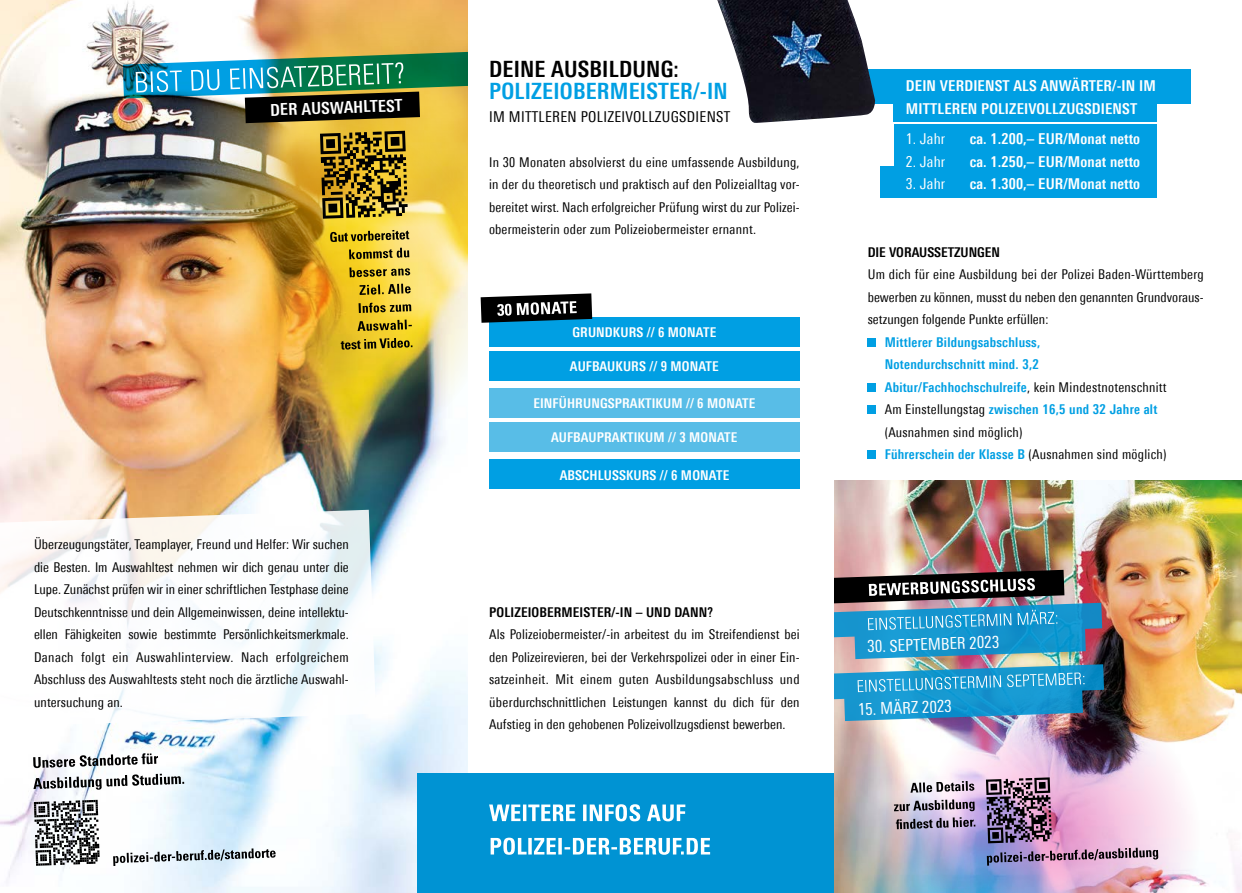
<style>
.page{position:relative;width:1242px;height:893px;background:#fff}
.page>*{position:absolute;margin:0;border:0;box-sizing:border-box;transform-origin:0 0}
.t1{font:700 condensed 22.5px "Univers Next Pro";letter-spacing:.01em;color:#009fe3}
.t2{font:700 condensed 22.5px "Univers Next Pro";letter-spacing:.01em;color:#000}
.t3{font:condensed 16.5px "Univers Next Pro";color:#fff}
.t4{font:700 condensed 16.5px "Univers Next Pro";color:#fff}
.t5{font:700 condensed 15px/22.5px "Univers Next Pro";letter-spacing:.01em;color:#fff}
.t6{font:condensed 15px "Univers Next Pro";letter-spacing:.02em;color:#000}
.t7{font:condensed 15px "Univers Next Pro";letter-spacing:.01em;color:#fff}
.t8{font:condensed 13.5px/22.5px "Univers Next Pro";letter-spacing:.005em;color:#000;text-align:justify}
.t9{font:700 condensed 13.5px/22.5px "Univers Next Pro";letter-spacing:.02em;color:#009fe3}
.t10{font:700 condensed 13.5px "Univers Next Pro";letter-spacing:.01em;color:#fff}
.t11{font:700 condensed 13.5px "Univers Next Pro";letter-spacing:.01em;color:#000}
.s1{font-weight:400;color:#000}
</style>
<div class="page">
<img style="left:833px;top:480px;width:409px;height:413px">
<img style="left:1069px;top:693px;width:131px;height:200px">
<img style="left:835px;top:721px;width:234px;height:172px">
<img style="left:0;top:0;width:468px;height:893px">
<svg style="left:176px;top:0;width:292px;height:375px;background:#eabb65"></svg>
<img style="left:160px;top:123px;width:335px;height:335px;border-radius:50%">
<img style="left:136px;top:17px;width:186px;height:187px;border-radius:50%">
<img style="left:123px;top:51px;width:345px;height:72px">
<svg style="left:320px;top:131px;width:88px;height:88px;background:#7f681d"></svg>
<svg style="left:0;top:510px;width:376px;height:217px"></svg>
<svg style="left:341px;top:338px;width:71px;height:12px"></svg>
<svg style="left:357px;top:320px;width:55px;height:11px"></svg>
<svg style="left:358px;top:303px;width:53px;height:10px"></svg>
<svg style="left:359px;top:284px;width:51px;height:11px"></svg>
<svg style="left:349px;top:267px;width:61px;height:10px"></svg>
<svg style="left:349px;top:248px;width:60px;height:11px"></svg>
<svg style="left:330px;top:230px;width:79px;height:12px"></svg>
<img style="left:833px;top:570px;width:271px;height:151px">
<div style="left:468px;top:0;width:365px;height:774px;background:#fff"></div>
<div style="left:489px;top:317px;width:310px;height:29px;background:#009fe3"></div>
<div style="left:489px;top:388px;width:310px;height:29px;background:#58bde7"></div>
<div style="left:489px;top:460px;width:310px;height:29px;background:#009fe3"></div>
<svg style="left:480px;top:293px;width:112px;height:30px"></svg>
<div style="left:867px;top:338px;width:9px;height:8px;background:#009fe3"></div>
<div style="left:867px;top:383px;width:9px;height:8px;background:#009fe3"></div>
<div style="left:867px;top:405px;width:9px;height:9px;background:#009fe3"></div>
<div style="left:867px;top:450px;width:9px;height:9px;background:#009fe3"></div>
<div style="left:867px;top:69px;width:324px;height:34px;background:#009fe3"></div>
<div style="left:880px;top:166px;width:277px;height:31px;background:#009fe3"></div>
<div style="left:893px;top:79px;width:264px;height:43px;background:#009fe3"></div>
<div style="left:894px;top:124px;width:263px;height:63px;background:#009fe3"></div>
<svg style="left:896px;top:817px;width:79px;height:12px"></svg>
<svg style="left:894px;top:799px;width:80px;height:12px"></svg>
<svg style="left:910px;top:781px;width:64px;height:12px"></svg>
<img style="left:986px;top:777px;width:172px;height:89px">
<img style="left:245px;top:892px;width:172px;height:1px">
<img style="left:717px;top:0;width:158px;height:123px">
<svg style="left:34px;top:800px;width:66px;height:66px"></svg>
<svg style="left:113px;top:848px;width:163px;height:18px"></svg>
<svg style="left:33px;top:774px;width:151px;height:16px"></svg>
<svg style="left:33px;top:753px;width:125px;height:15px"></svg>
<div style="left:417px;top:774px;width:416px;height:119px;background:#0093d3"></div>
<svg style="left:490px;top:838px;width:220px;height:17px"></svg>
<svg style="left:489px;top:804px;width:196px;height:17px"></svg>
<div style="left:489px;top:351px;width:310px;height:30px;background:#009fe3"></div>
<div style="left:489px;top:422px;width:310px;height:30px;background:#58bde7"></div>
<p class="t4" style="left:270px;top:100px;width:134px;rotate:-2deg">DER AUSWAHLTEST</p>
<p class="t8" style="left:34px;top:533px;width:316px">Überzeugungstäter, Teamplayer, Freund und Helfer: Wir suchen die Besten. Im Auswahltest nehmen wir dich genau unter die Lupe. Zunächst prüfen wir in einer schriftlichen Testphase deine Deutschkenntnisse und dein Allgemeinwissen, deine intellektu&shy;ellen Fähigkeiten sowie bestimmte Persönlichkeitsmerkmale.<br>Danach folgt ein Auswahlinterview. Nach erfolgreichem Abschluss des Auswahltests steht noch die ärztliche Auswahl&shy;untersuchung an.</p>
<h1 class="t2" style="left:489px;top:55px;width:191px">DEINE AUSBILDUNG:</h1>
<h1 class="t1" style="left:489px;top:78px;width:240px">POLIZEIOBERMEISTER/-IN</h1>
<p class="t6" style="left:489px;top:107px;width:243px">IM MITTLEREN POLIZEIVOLLZUGSDIENST</p>
<p class="t8" style="left:489px;top:150px;width:312px">In 30 Monaten absolvierst du eine umfassende Ausbildung, in der du theoretisch und praktisch auf den Polizeialltag vor&shy;bereitet wirst. Nach erfolgreicher Prüfung wirst du zur Polizei&shy;obermeisterin oder zum Polizeiobermeister ernannt.</p>
<p class="t10" style="left:572px;top:324px;width:145px">GRUNDKURS // 6 MONATE</p>
<p class="t10" style="left:570px;top:358px;width:150px">AUFBAUKURS // 9 MONATE</p>
<p class="t10" style="left:533px;top:395px;width:223px">EINFÜHRUNGSPRAKTIKUM // 6 MONATE</p>
<p class="t10" style="left:551px;top:429px;width:188px">AUFBAUPRAKTIKUM // 3 MONATE</p>
<p class="t10" style="left:559px;top:467px;width:171px">ABSCHLUSSKURS // 6 MONATE</p>
<p class="t11" style="left:489px;top:604px;width:225px">POLIZEIOBERMEISTER/-IN – UND DANN?</p>
<p class="t8" style="left:489px;top:623px;width:312px">Als Polizeiobermeister/-in arbeitest du im Streifendienst bei den Polizeirevieren, bei der Verkehrspolizei oder in einer Ein&shy;satzeinheit. Mit einem guten Ausbildungsabschluss und überdurchschnittlichen Leistungen kannst du dich für den Aufstieg in den gehobenen Polizeivollzugsdienst bewerben.</p>
<p class="t5" style="left:906px;top:75px;width:251px">DEIN VERDIENST ALS ANWÄRTER/-IN IM<br>MITTLEREN POLIZEIVOLLZUGSDIENST</p>
<p class="t7" style="left:906px;top:130px;width:41px">1. Jahr</p>
<p class="t5" style="left:969px;top:127px;width:172px">ca. 1.200,– EUR/Monat netto</p>
<p class="t7" style="left:906px;top:152px;width:41px">2. Jahr</p>
<p class="t5" style="left:969px;top:150px;width:172px">ca. 1.250,– EUR/Monat netto</p>
<p class="t7" style="left:906px;top:175px;width:41px">3. Jahr</p>
<p class="t5" style="left:969px;top:172px;width:172px">ca. 1.300,– EUR/Monat netto</p>
<p class="t11" style="left:867px;top:244px;width:134px">DIE VORAUSSETZUNGEN</p>
<p class="t8" style="left:867px;top:263px;width:337px">Um dich für eine Ausbildung bei der Polizei Baden-Württemberg bewerben zu können, musst du neben den genannten Grundvoraus&shy;setzungen folgende Punkte erfüllen:</p>
<p class="t9" style="left:884px;top:330px;width:283px">Mittlerer Bildungsabschluss,<br>Notendurchschnitt mind. 3,2<br>Abitur/Fachhochschulreife<span class="s1">, kein Mindestnotenschnitt Am Einstellungstag</span> zwischen 16,5 und 32 Jahre alt <span class="s1">(Ausnahmen sind möglich)<br></span>Führerschein der Klasse B <span class="s1">(Ausnahmen sind möglich)</span></p>
<p class="t3" style="left:867px;top:637px;width:133px;rotate:-2deg">30. SEPTEMBER 2023</p>
<p class="t3" style="left:857px;top:700px;width:96px;rotate:-2deg">15. MÄRZ 2023</p>
</div>
